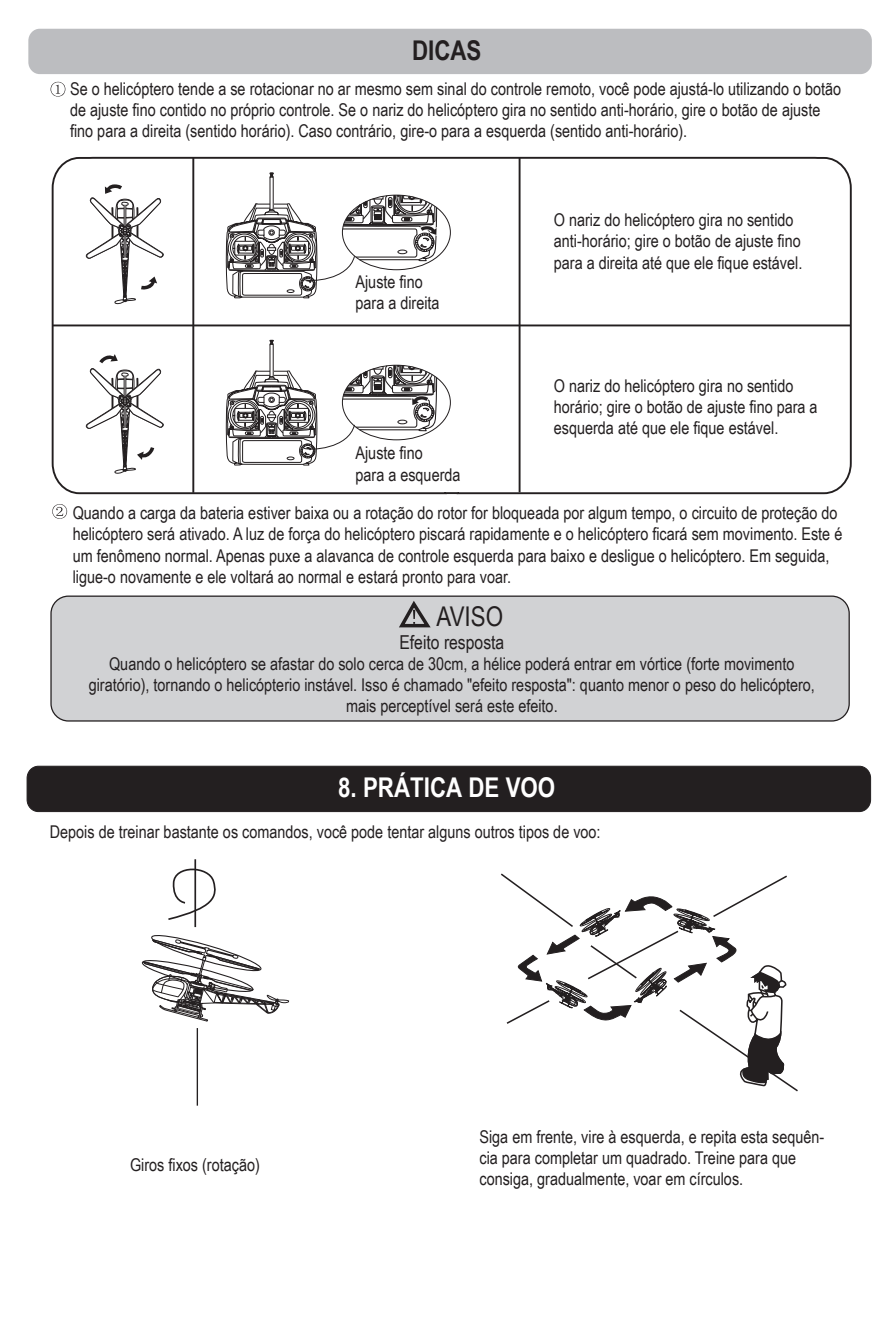
<style>
.page{position:relative;width:893px;height:1343px;background:#fff}
.page>*{position:absolute;margin:0;border:0;box-sizing:border-box;transform-origin:0 0}
.t1{font:700 27.22px "Arial Narrow";color:#fff}
.t2{font:700 27.22px "Arial Narrow";color:#231f20}
.t3{font:27.22px "Arial Narrow";color:#231f20}
.t4{font:19.12px "Arial Narrow";color:#231f20}
.t5{font:17.55px/21.2px "Arial Narrow";color:#231f20}
</style>
<div class="page">
<svg style="left:501px;top:873px;width:297px;height:219px"></svg>
<svg style="left:51px;top:156px;width:801px;height:339px"></svg>
<hr style="left:53px;top:324px;width:797px;height:2px;background:#231f20">
<hr style="left:192px;top:158px;width:2px;height:335px;background:#231f20">
<hr style="left:518px;top:158px;width:2px;height:334px;background:#231f20">
<svg style="left:269px;top:172px;width:5px;height:6px"></svg>
<div style="left:27px;top:766px;width:843px;height:45px;background:#231f20;border-radius:12px"></div>
<div style="left:27px;top:766px;width:844px;height:45px;border:1px solid #231f20;border-radius:12px"></div>
<div style="left:28px;top:29px;width:844px;height:45px;background:#bcbdc0;border-radius:12px"></div>
<svg style="left:52px;top:504px;width:15px;height:15px"></svg>
<svg style="left:51px;top:82px;width:14px;height:15px"></svg>
<div style="left:51px;top:596px;width:798px;height:125px;background:#d1d2d4;border-radius:17px"></div>
<div style="left:50px;top:595px;width:799px;height:126px;border:1px solid #231f20;border-radius:17px"></div>
<hr style="left:197px;top:1028px;width:1px;height:77px;background:#231f20">
<hr style="left:194px;top:859px;width:2px;height:68px;background:#231f20">
<svg style="left:168px;top:864px;width:48px;height:57px"></svg>
<svg style="left:141px;top:935px;width:148px;height:87px"></svg>
<svg style="left:226px;top:194px;width:211px;height:528px"></svg>
<h1 class="t2" style="left:412px;top:29px;width:71px">DICAS</h1>
<p class="t5" style="left:70px;top:78px;width:772px">Se o helicóptero tende a se rotacionar no ar mesmo sem sinal do controle remoto, você pode ajustá-lo utilizando o botão de ajuste fino contido no próprio controle. Se o nariz do helicóptero gira no sentido anti-horário, gire o botão de ajuste fino para a direita (sentido horário). Caso contrário, gire-o para a esquerda (sentido anti-horário).</p>
<p class="t5" style="left:355px;top:271px;width:86px">Ajuste fino para a direita</p>
<p class="t5" style="left:355px;top:442px;width:106px">Ajuste fino<br>para a esquerda</p>
<p class="t5" style="left:554px;top:209px;width:250px">O nariz do helicóptero gira no sentido anti-horário; gire o botão de ajuste fino para a direita até que ele fique estável.</p>
<p class="t5" style="left:554px;top:374px;width:265px">O nariz do helicóptero gira no sentido horário; gire o botão de ajuste fino para a esquerda até que ele fique estável.</p>
<p class="t5" style="left:73px;top:502px;width:771px">Quando a carga da bateria estiver baixa ou a rotação do rotor for bloqueada por algum tempo, o circuito de proteção do helicóptero será ativado. A luz de força do helicóptero piscará rapidamente e o helicóptero ficará sem movimento. Este é um fenômeno normal. Apenas puxe a alavanca de controle esquerda para baixo e desligue o helicóptero. Em seguida, ligue-o novamente e ele voltará ao normal e estará pronto para voar.</p>
<h1 class="t3" style="left:436px;top:596px;width:68px">AVISO</h1>
<p class="t4" style="left:399px;top:628px;width:106px">Efeito resposta</p>
<p class="t5" style="left:89px;top:652px;width:727px;text-align:center">Quando o helicóptero se afastar do solo cerca de 30cm, a hélice poderá entrar em vórtice (forte movimento giratório), tornando o helicópterio instável. Isso é chamado "efeito resposta": quanto menor o peso do helicóptero, mais perceptível será este efeito.</p>
<h1 class="t1" style="left:338px;top:766px;width:219px">8. PRÁTICA DE VOO</h1>
<p class="t5" style="left:50px;top:820px;width:552px">Depois de treinar bastante os comandos, você pode tentar alguns outros tipos de voo:</p>
<p class="t5" style="left:130px;top:1153px;width:131px">Giros fixos (rotação)</p>
<p class="t5" style="left:479px;top:1125px;width:346px">Siga em frente, vire à esquerda, e repita esta sequên&shy;cia para completar um quadrado. Treine para que consiga, gradualmente, voar em círculos.</p>
</div>
